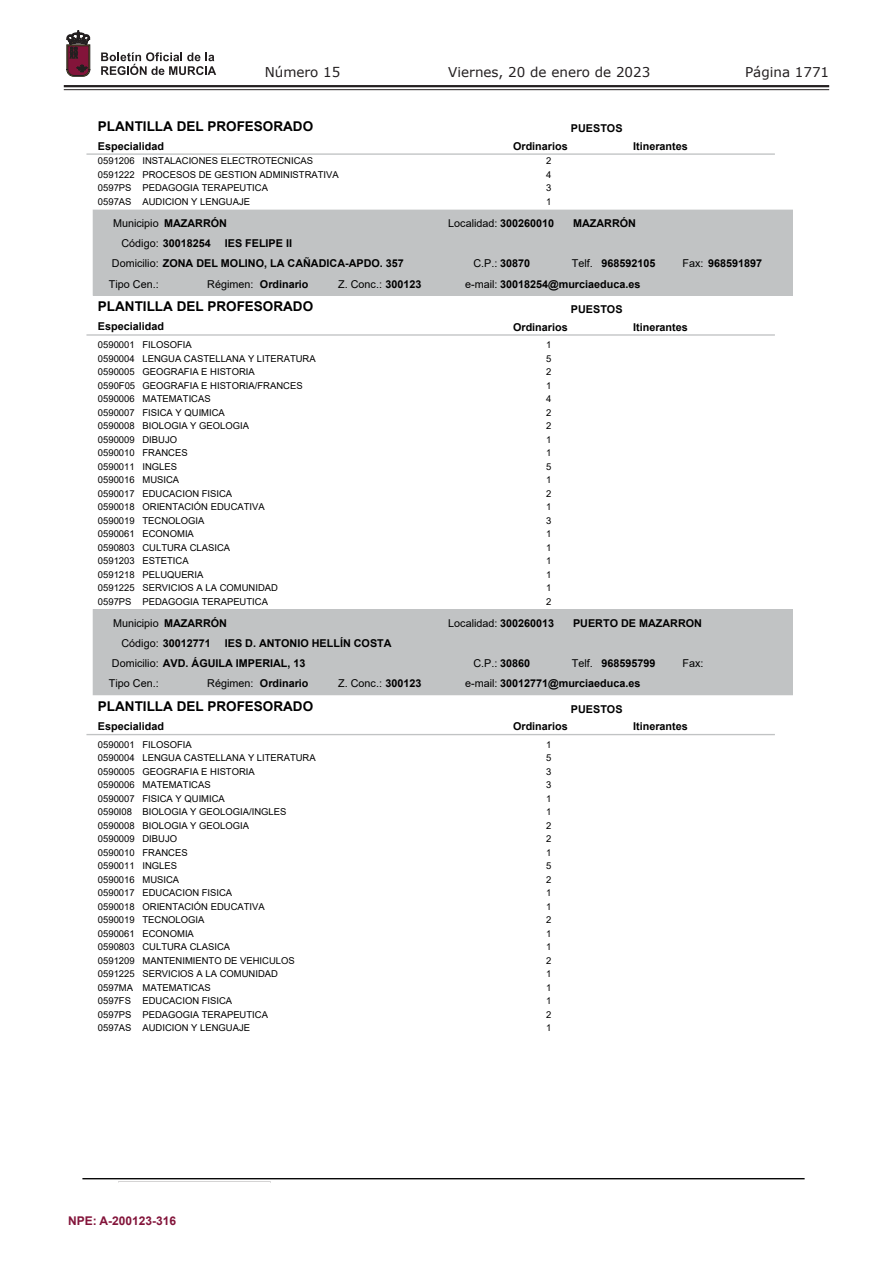
<style>
.page{position:relative;width:893px;height:1263px;background:#fff}
.page>*{position:absolute;margin:0;border:0;box-sizing:border-box;transform-origin:0 0}
.t1{font:700 13.5px "Arial";color:#000}
.t2{font:13.5px "Verdana";color:#231f20}
.t3{font:700 12px "Arial";color:#83143a}
.t4{font:700 10.8px/20.2px "Arial";color:#000}
.t5{font:10.8px "Arial";color:#000}
.t6{font:9.45px "Arial";color:#000}
.s1{font-weight:400}
.s2{font-weight:700}
</style>
<div class="page">
<hr style="left:64px;top:85px;width:765px;height:2px;background:#231f20">
<hr style="left:64px;top:89px;width:765px;height:1px;background:#231f20">
<svg style="left:101px;top:52px;width:115px;height:23px"></svg>
<svg style="left:67px;top:31px;width:23px;height:45px"></svg>
<hr style="left:87px;top:153px;width:687px;height:2px;background:#c1c3c4">
<div style="left:93px;top:210px;width:699px;height:85px;background:#c1c3c4"></div>
<hr style="left:87px;top:334px;width:687px;height:2px;background:#c1c3c4">
<div style="left:93px;top:610px;width:699px;height:85px;background:#c1c3c4"></div>
<hr style="left:87px;top:734px;width:687px;height:1px;background:#c1c3c4">
<hr style="left:83px;top:1178px;width:721px;height:1px;background:#000">
<h1 class="t2" style="left:265px;top:62px;width:77px">Número 15</h1>
<h1 class="t2" style="left:448px;top:62px;width:204px">Viernes, 20 de enero de 2023</h1>
<h1 class="t2" style="left:745px;top:62px;width:86px">Página 1771</h1>
<h1 class="t1" style="left:98px;top:116px;width:217px">PLANTILLA DEL PROFESORADO</h1>
<p class="t4" style="left:571px;top:119px;width:53px">PUESTOS</p>
<p class="t6" style="left:98px;top:155px;width:217px">0591206 INSTALACIONES ELECTROTECNICAS</p>
<p class="t6" style="left:546px;top:155px;width:7px">2</p>
<p class="t6" style="left:98px;top:168px;width:242px">0591222 PROCESOS DE GESTION ADMINISTRATIVA</p>
<p class="t6" style="left:546px;top:168px;width:7px">4</p>
<p class="t6" style="left:98px;top:182px;width:172px">0597PS PEDAGOGIA TERAPEUTICA</p>
<p class="t6" style="left:546px;top:182px;width:7px">3</p>
<p class="t6" style="left:98px;top:195px;width:154px">0597AS AUDICION Y LENGUAJE</p>
<p class="t6" style="left:546px;top:195px;width:7px">1</p>
<p class="t4" style="left:109px;top:233px;width:297px;text-indent:13px"><span class="s1">Código:</span> 30018254<br><span class="s1">Domicilio:</span> ZONA DEL MOLINO, LA CAÑADICA-APDO. 357<br><span class="s1">Tipo Cen.:</span></p>
<p class="t4" style="left:98px;top:136px;width:68px">Especialidad</p>
<p class="t4" style="left:513px;top:136px;width:56px">Ordinarios</p>
<p class="t4" style="left:633px;top:136px;width:56px">Itinerantes</p>
<p class="t4" style="left:164px;top:213px;width:64px">MAZARRÓN</p>
<p class="t4" style="left:573px;top:213px;width:64px">MAZARRÓN</p>
<p class="t4" style="left:601px;top:254px;width:56px">968592105</p>
<p class="t5" style="left:113px;top:216px;width:47px">Municipio</p>
<p class="t5" style="left:448px;top:216px;width:107px">Localidad: <span class="s2">300260010</span></p>
<p class="t4" style="left:465px;top:254px;width:177px;text-indent:8px"><span class="s1">C.P.:</span> 30870<br><span class="s1">e-mail:</span> 30018254@murciaeduca.es</p>
<p class="t4" style="left:682px;top:254px;width:81px"><span class="s1">Fax:</span> 968591897</p>
<p class="t4" style="left:225px;top:233px;width:69px">IES FELIPE II</p>
<p class="t4" style="left:260px;top:274px;width:50px">Ordinario</p>
<p class="t5" style="left:572px;top:256px;width:23px">Telf.</p>
<p class="t5" style="left:207px;top:276px;width:48px">Régimen:</p>
<p class="t5" style="left:338px;top:276px;width:85px">Z. Conc.: <span class="s2">300123</span></p>
<h1 class="t1" style="left:98px;top:297px;width:217px">PLANTILLA DEL PROFESORADO</h1>
<p class="t4" style="left:571px;top:300px;width:53px">PUESTOS</p>
<p class="t6" style="left:98px;top:338px;width:95px">0590001 FILOSOFIA</p>
<p class="t6" style="left:546px;top:338px;width:7px">1</p>
<p class="t6" style="left:98px;top:352px;width:219px">0590004 LENGUA CASTELLANA Y LITERATURA</p>
<p class="t6" style="left:546px;top:352px;width:7px">5</p>
<p class="t6" style="left:98px;top:365px;width:158px">0590005 GEOGRAFIA E HISTORIA</p>
<p class="t6" style="left:546px;top:365px;width:7px">2</p>
<p class="t6" style="left:98px;top:379px;width:206px">0590F05 GEOGRAFIA E HISTORIA/FRANCES</p>
<p class="t6" style="left:546px;top:379px;width:7px">1</p>
<p class="t6" style="left:98px;top:392px;width:114px">0590006 MATEMATICAS</p>
<p class="t6" style="left:546px;top:392px;width:7px">4</p>
<p class="t6" style="left:98px;top:406px;width:128px">0590007 FISICA Y QUIMICA</p>
<p class="t6" style="left:546px;top:406px;width:7px">2</p>
<p class="t6" style="left:98px;top:419px;width:153px">0590008 BIOLOGIA Y GEOLOGIA</p>
<p class="t6" style="left:546px;top:419px;width:7px">2</p>
<p class="t6" style="left:98px;top:433px;width:81px">0590009 DIBUJO</p>
<p class="t6" style="left:546px;top:433px;width:7px">1</p>
<p class="t6" style="left:98px;top:446px;width:91px">0590010 FRANCES</p>
<p class="t6" style="left:546px;top:446px;width:7px">1</p>
<p class="t6" style="left:98px;top:460px;width:81px">0590011 INGLES</p>
<p class="t6" style="left:546px;top:460px;width:7px">5</p>
<p class="t6" style="left:98px;top:473px;width:83px">0590016 MUSICA</p>
<p class="t6" style="left:546px;top:473px;width:7px">1</p>
<p class="t6" style="left:98px;top:487px;width:136px">0590017 EDUCACION FISICA</p>
<p class="t6" style="left:546px;top:487px;width:7px">2</p>
<p class="t6" style="left:98px;top:500px;width:168px">0590018 ORIENTACIÓN EDUCATIVA</p>
<p class="t6" style="left:546px;top:500px;width:7px">1</p>
<p class="t6" style="left:98px;top:514px;width:108px">0590019 TECNOLOGIA</p>
<p class="t6" style="left:546px;top:514px;width:7px">3</p>
<p class="t6" style="left:98px;top:527px;width:97px">0590061 ECONOMIA</p>
<p class="t6" style="left:546px;top:527px;width:7px">1</p>
<p class="t6" style="left:98px;top:541px;width:134px">0590803 CULTURA CLASICA</p>
<p class="t6" style="left:546px;top:541px;width:7px">1</p>
<p class="t6" style="left:98px;top:554px;width:92px">0591203 ESTETICA</p>
<p class="t6" style="left:546px;top:554px;width:7px">1</p>
<p class="t6" style="left:98px;top:568px;width:107px">0591218 PELUQUERIA</p>
<p class="t6" style="left:546px;top:568px;width:7px">1</p>
<p class="t6" style="left:98px;top:581px;width:181px">0591225 SERVICIOS A LA COMUNIDAD</p>
<p class="t6" style="left:546px;top:581px;width:7px">1</p>
<p class="t6" style="left:98px;top:595px;width:172px">0597PS PEDAGOGIA TERAPEUTICA</p>
<p class="t6" style="left:546px;top:595px;width:7px">2</p>
<p class="t4" style="left:109px;top:633px;width:198px;text-indent:13px"><span class="s1">Código:</span> 30012771<br><span class="s1">Domicilio:</span> AVD. ÁGUILA IMPERIAL, 13<br><span class="s1">Tipo Cen.:</span></p>
<p class="t4" style="left:98px;top:317px;width:68px">Especialidad</p>
<p class="t4" style="left:513px;top:317px;width:56px">Ordinarios</p>
<p class="t4" style="left:633px;top:317px;width:56px">Itinerantes</p>
<p class="t4" style="left:164px;top:613px;width:64px">MAZARRÓN</p>
<p class="t4" style="left:573px;top:613px;width:130px">PUERTO DE MAZARRON</p>
<p class="t4" style="left:601px;top:653px;width:56px">968595799</p>
<p class="t5" style="left:448px;top:615px;width:107px">Localidad: <span class="s2">300260013</span></p>
<p class="t4" style="left:465px;top:653px;width:177px;text-indent:8px"><span class="s1">C.P.:</span> 30860<br><span class="s1">e-mail:</span> 30012771@murciaeduca.es</p>
<p class="t5" style="left:682px;top:656px;width:23px">Fax:</p>
<p class="t5" style="left:113px;top:615px;width:47px">Municipio</p>
<p class="t4" style="left:225px;top:633px;width:168px">IES D. ANTONIO HELLÍN COSTA</p>
<p class="t4" style="left:260px;top:673px;width:50px">Ordinario</p>
<p class="t5" style="left:572px;top:656px;width:23px">Telf.</p>
<p class="t5" style="left:207px;top:676px;width:48px">Régimen:</p>
<p class="t5" style="left:338px;top:676px;width:85px">Z. Conc.: <span class="s2">300123</span></p>
<h1 class="t1" style="left:98px;top:697px;width:217px">PLANTILLA DEL PROFESORADO</h1>
<p class="t4" style="left:571px;top:699px;width:53px">PUESTOS</p>
<p class="t6" style="left:98px;top:738px;width:95px">0590001 FILOSOFIA</p>
<p class="t6" style="left:546px;top:738px;width:7px">1</p>
<p class="t6" style="left:98px;top:751px;width:219px">0590004 LENGUA CASTELLANA Y LITERATURA</p>
<p class="t6" style="left:546px;top:751px;width:7px">5</p>
<p class="t6" style="left:98px;top:765px;width:158px">0590005 GEOGRAFIA E HISTORIA</p>
<p class="t6" style="left:546px;top:765px;width:7px">3</p>
<p class="t6" style="left:98px;top:778px;width:114px">0590006 MATEMATICAS</p>
<p class="t6" style="left:546px;top:778px;width:7px">3</p>
<p class="t6" style="left:98px;top:792px;width:128px">0590007 FISICA Y QUIMICA</p>
<p class="t6" style="left:546px;top:792px;width:7px">1</p>
<p class="t6" style="left:98px;top:805px;width:190px">0590I08 BIOLOGIA Y GEOLOGIA/INGLES</p>
<p class="t6" style="left:546px;top:805px;width:7px">1</p>
<p class="t6" style="left:98px;top:819px;width:153px">0590008 BIOLOGIA Y GEOLOGIA</p>
<p class="t6" style="left:546px;top:819px;width:7px">2</p>
<p class="t6" style="left:98px;top:832px;width:81px">0590009 DIBUJO</p>
<p class="t6" style="left:546px;top:832px;width:7px">2</p>
<p class="t6" style="left:98px;top:846px;width:91px">0590010 FRANCES</p>
<p class="t6" style="left:546px;top:846px;width:7px">1</p>
<p class="t6" style="left:98px;top:859px;width:81px">0590011 INGLES</p>
<p class="t6" style="left:546px;top:859px;width:7px">5</p>
<p class="t6" style="left:98px;top:873px;width:83px">0590016 MUSICA</p>
<p class="t6" style="left:546px;top:873px;width:7px">2</p>
<p class="t6" style="left:98px;top:886px;width:136px">0590017 EDUCACION FISICA</p>
<p class="t6" style="left:546px;top:886px;width:7px">1</p>
<p class="t6" style="left:98px;top:900px;width:168px">0590018 ORIENTACIÓN EDUCATIVA</p>
<p class="t6" style="left:546px;top:900px;width:7px">1</p>
<p class="t6" style="left:98px;top:913px;width:108px">0590019 TECNOLOGIA</p>
<p class="t6" style="left:546px;top:913px;width:7px">2</p>
<p class="t6" style="left:98px;top:927px;width:97px">0590061 ECONOMIA</p>
<p class="t6" style="left:546px;top:927px;width:7px">1</p>
<p class="t6" style="left:98px;top:940px;width:134px">0590803 CULTURA CLASICA</p>
<p class="t6" style="left:546px;top:940px;width:7px">1</p>
<p class="t6" style="left:98px;top:954px;width:198px">0591209 MANTENIMIENTO DE VEHICULOS</p>
<p class="t6" style="left:546px;top:954px;width:7px">2</p>
<p class="t6" style="left:98px;top:967px;width:181px">0591225 SERVICIOS A LA COMUNIDAD</p>
<p class="t6" style="left:546px;top:967px;width:7px">1</p>
<p class="t6" style="left:98px;top:981px;width:114px">0597MA MATEMATICAS</p>
<p class="t6" style="left:546px;top:981px;width:7px">1</p>
<p class="t6" style="left:98px;top:994px;width:136px">0597FS EDUCACION FISICA</p>
<p class="t6" style="left:546px;top:994px;width:7px">1</p>
<p class="t6" style="left:98px;top:1008px;width:172px">0597PS PEDAGOGIA TERAPEUTICA</p>
<p class="t6" style="left:546px;top:1008px;width:7px">2</p>
<p class="t6" style="left:98px;top:1021px;width:154px">0597AS AUDICION Y LENGUAJE</p>
<p class="t6" style="left:546px;top:1021px;width:7px">1</p>
<p class="t4" style="left:98px;top:716px;width:68px">Especialidad</p>
<p class="t4" style="left:513px;top:717px;width:56px">Ordinarios</p>
<p class="t4" style="left:633px;top:717px;width:56px">Itinerantes</p>
<p class="t3" style="left:68px;top:1212px;width:110px">NPE: A-200123-316</p>
</div>
